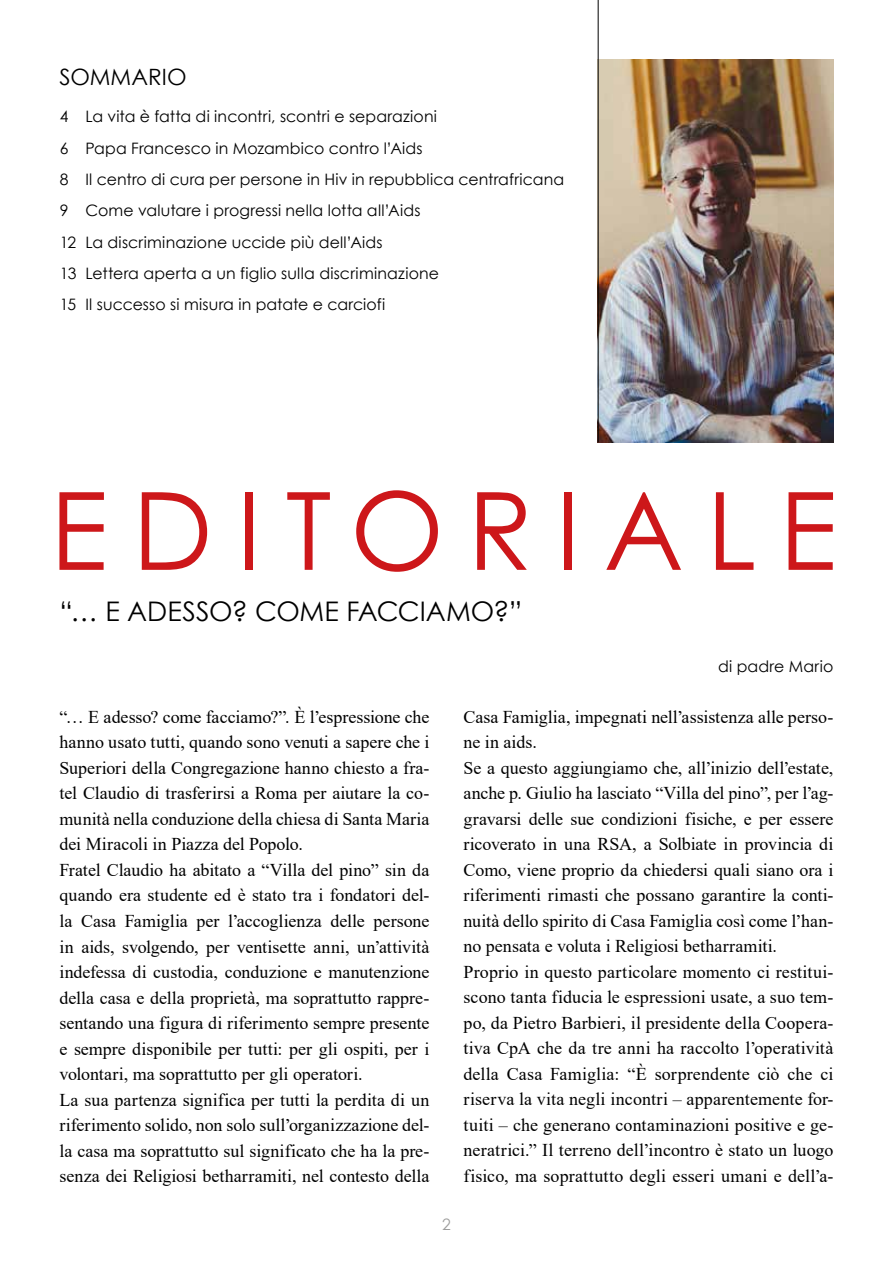
<style>
.page{position:relative;width:893px;height:1263px;background:#fff}
.page>*{position:absolute;margin:0;border:0;box-sizing:border-box;transform-origin:0 0}
.t1{font:108px "Century Gothic";letter-spacing:.215em;color:#cd171a}
.t2{font:27px "Century Gothic";letter-spacing:-.005em;color:#000}
.t3{font:22.5px "Century Gothic";color:#000}
.t4{font:18px/25.5px "Times New Roman";color:#000}
.t5{font:15.75px/31.3px "Century Gothic";letter-spacing:.01em;color:#000}
.t6{font:15.75px "Century Gothic";color:#9d9d9c}
</style>
<div class="page">
<img style="left:599px;top:60px;width:234px;height:382px">
<hr style="left:598px;top:0;width:1px;height:442px;background:#000">
<p class="t3" style="left:60px;top:61px;width:129px">SOMMARIO</p>
<p class="t5" style="left:60px;top:101px;width:506px">4 La vita è fatta di incontri, scontri e separazioni<br>6 Papa Francesco in Mozambico contro l’Aids<br>8 Il centro di cura per persone in Hiv in repubblica centrafricana 9 Come valutare i progressi nella lotta all’Aids<br>12 La discriminazione uccide più dell’Aids<br>13 Lettera aperta a un figlio sulla discriminazione<br>15 Il successo si misura in patate e carciofi</p>
<h1 class="t1" style="left:50px;top:455px;width:788px">EDITORIALE</h1>
<h2 class="t2" style="left:60px;top:592px;width:464px">“… E ADESSO? COME FACCIAMO?”</h2>
<p class="t5" style="left:718px;top:650px;width:117px">di padre Mario</p>
<p class="t4" style="left:60px;top:703px;width:371px">“… E adesso? come facciamo?”. È l’espressione che hanno usato tutti, quando sono venuti a sapere che i Superiori della Congregazione hanno chiesto a fra&shy;tel Claudio di trasferirsi a Roma per aiutare la co&shy;munità nella conduzione della chiesa di Santa Maria dei Miracoli in Piazza del Popolo.<br>Fratel Claudio ha abitato a “Villa del pino” sin da quando era studente ed è stato tra i fondatori del&shy;la Casa Famiglia per l’accoglienza delle persone in aids, svolgendo, per ventisette anni, un’attività indefessa di custodia, conduzione e manutenzione della casa e della proprietà, ma soprattutto rappre&shy;sentando una figura di riferimento sempre presente e sempre disponibile per tutti: per gli ospiti, per i volontari, ma soprattutto per gli operatori.<br>La sua partenza significa per tutti la perdita di un riferimento solido, non solo sull’organizzazione del&shy;la casa ma soprattutto sul significato che ha la pre&shy;senza dei Religiosi betharramiti, nel contesto della</p>
<p class="t4" style="left:463px;top:703px;width:371px">Casa Famiglia, impegnati nell’assistenza alle perso&shy;ne in aids.<br>Se a questo aggiungiamo che, all’inizio dell’estate, anche p. Giulio ha lasciato “Villa del pino”, per l’ag&shy;gravarsi delle sue condizioni fisiche, e per essere ricoverato in una RSA, a Solbiate in provincia di Como, viene proprio da chiedersi quali siano ora i riferimenti rimasti che possano garantire la conti&shy;nuità dello spirito di Casa Famiglia così come l’han&shy;no pensata e voluta i Religiosi betharramiti.<br>Proprio in questo particolare momento ci restitui&shy;scono tanta fiducia le espressioni usate, a suo tem&shy;po, da Pietro Barbieri, il presidente della Coopera&shy;tiva CpA che da tre anni ha raccolto l’operatività della Casa Famiglia: “È sorprendente ciò che ci riserva la vita negli incontri – apparentemente for&shy;tuiti – che generano contaminazioni positive e ge&shy;neratrici.” Il terreno dell’incontro è stato un luogo fisico, ma soprattutto degli esseri umani e dell’a-</p>
<p class="t6" style="left:442px;top:1213px;width:10px">2</p>
</div>
